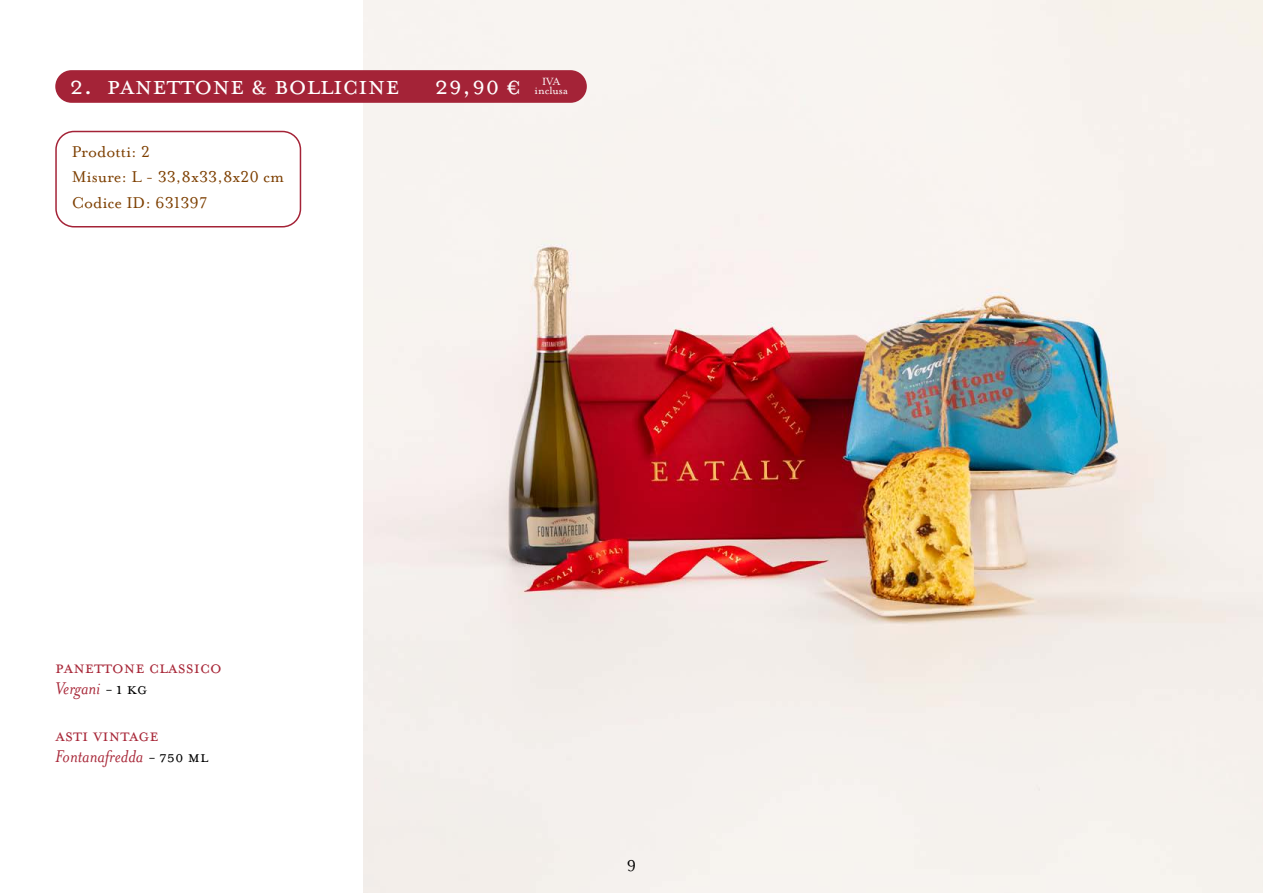
<style>
.page{position:relative;width:1263px;height:893px;background:#fff}
.page>*{position:absolute;margin:0;border:0;box-sizing:border-box;transform-origin:0 0}
.t1{font:30px "Mrs Eaves All Small Caps";color:#fff}
.t2{font:italic 19.5px "Mrs Eaves";color:#a82738}
.t3{font:19.5px "Mrs Eaves All Small Caps";color:#a82738}
.t4{font:18px/25.5px "Mrs Eaves Roman Lining";color:#7d3f00}
.t5{font:18px "Mrs Eaves Roman Lining";color:#000}
.t6{font:12px/9px "Mrs Eaves Roman Lining";color:#fff;text-align:center}
.s1{font-size:18px;color:#000}
.s2{font-family:"Mrs Eaves All Small Caps";font-style:normal;font-size:18px;color:#000}
</style>
<div class="page">
<img style="left:364px;top:0;width:899px;height:893px">
<div style="left:55px;top:70px;width:532px;height:33px;background:#a42337;border-radius:16px"></div>
<div style="left:55px;top:131px;width:246px;height:96px;border:2px solid #a42337;border-radius:18px"></div>
<h1 class="t1" style="left:70px;top:73px;width:453px">2. PANETTONE &amp; BOLLICINE 29,90 €</h1>
<p class="t6" style="left:535px;top:77px;width:35px">IVA inclusa</p>
<p class="t4" style="left:72px;top:139px;width:214px">Prodotti: 2<br>Misure: L - 33,8x33,8x20 cm<br>Codice ID: 631397</p>
<p class="t3" style="left:55px;top:660px;width:168px">PANETTONE CLASSICO</p>
<p class="t2" style="left:55px;top:677px;width:93px">Vergani <span class="s1">-</span> <span class="s2">1 kg</span></p>
<p class="t3" style="left:55px;top:728px;width:105px">ASTI VINTAGE</p>
<p class="t2" style="left:55px;top:746px;width:154px">Fontanafredda <span class="s1">-</span> <span class="s2">750 ml</span></p>
<p class="t5" style="left:627px;top:856px;width:11px">9</p>
</div>
